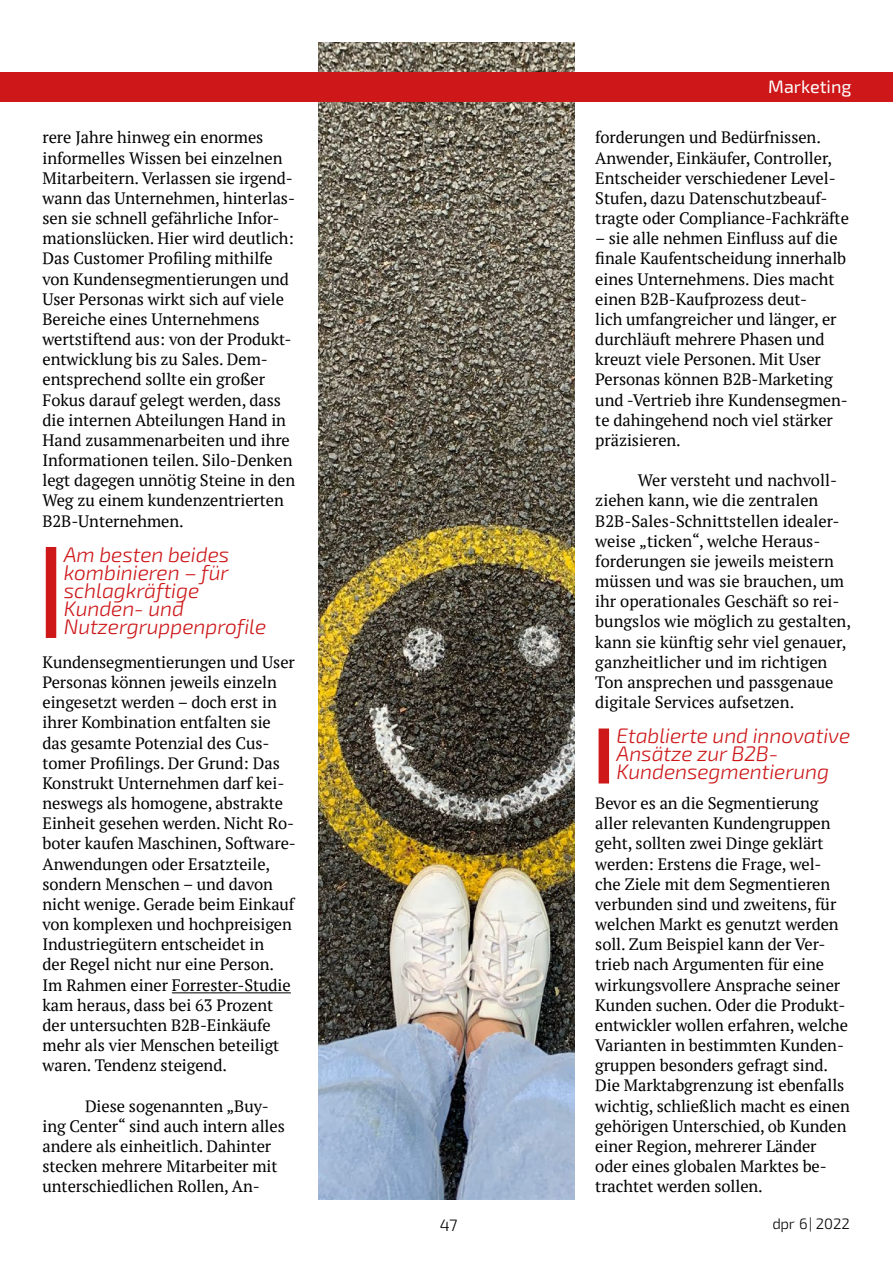
<style>
.page{position:relative;width:893px;height:1263px;background:#fff}
.page>*{position:absolute;margin:0;border:0;box-sizing:border-box;transform-origin:0 0}
.t1{font:italic 300 21px/18px "Exo 2";letter-spacing:-.005em;color:#cd1719}
.t2{font:18px "Exo 2";color:#fff}
.t3{font:16.5px/20.1px "PT Serif";letter-spacing:-.005em;color:#000}
.t4{font:300 16.5px "Exo 2";color:#000}
.t5{font:300 15px "Exo 2";letter-spacing:-.005em;color:#000}
</style>
<div class="page">
<img style="left:319px;top:43px;width:255px;height:1156px">
<div style="left:46px;top:547px;width:10px;height:91px;background:#cd1719"></div>
<hr style="left:172px;top:992px;width:119px;height:1px;background:#000">
<div style="left:0;top:72px;width:893px;height:30px;background:#cd1719"></div>
<div style="left:599px;top:728px;width:10px;height:55px;background:#cd1719"></div>
<p class="t3" style="left:43px;top:127px;width:254px">rere Jahre hinweg ein enormes informelles Wissen bei einzelnen<br>Mitarbeitern. Verlassen sie irgend&shy;wann das Unternehmen, hinterlas&shy;sen sie schnell gefährliche Infor&shy;mationslücken. Hier wird deutlich:<br>Das Customer Profiling mithilfe von Kundensegmentierungen und<br>User Personas wirkt sich auf viele<br>Bereiche eines Unternehmens wertstiftend aus: von der Produkt&shy;entwicklung bis zu Sales. Dem&shy;entsprechend sollte ein großer<br>Fokus darauf gelegt werden, dass die internen Abteilungen Hand in<br>Hand zusammenarbeiten und ihre<br>Informationen teilen. Silo-Denken legt dagegen unnötig Steine in den<br>Weg zu einem kundenzentrierten<br>B2B-Unternehmen.</p>
<p class="t1" style="left:64px;top:546px;width:204px">Am besten beides kombinieren – für schlagkräftige<br>Kunden- und<br>Nutzergruppenprofile</p>
<p class="t3" style="left:43px;top:652px;width:255px">Kundensegmentierungen und User<br>Personas können jeweils einzeln eingesetzt werden – doch erst in ihrer Kombination entfalten sie das gesamte Potenzial des Cus&shy;tomer Profilings. Der Grund: Das<br>Konstrukt Unternehmen darf kei&shy;neswegs als homogene, abstrakte<br>Einheit gesehen werden. Nicht Ro&shy;boter kaufen Maschinen, Software-<br>Anwendungen oder Ersatzteile, sondern Menschen – und davon nicht wenige. Gerade beim Einkauf von komplexen und hochpreisigen<br>Industriegütern entscheidet in<br>der Regel nicht nur eine Person.<br>Im Rahmen einer Forrester-Studie kam heraus, dass bei 63 Prozent der untersuchten B2B-Einkäufe mehr als vier Menschen beteiligt waren. Tendenz steigend.</p>
<p class="t3" style="left:43px;top:1095px;width:244px;text-indent:43px">Diese sogenannten „Buy&shy;ing Center“ sind auch intern alles andere als einheitlich. Dahinter stecken mehrere Mitarbeiter mit unterschiedlichen Rollen, An-</p>
<p class="t2" style="left:768px;top:77px;width:85px">Marketing</p>
<p class="t3" style="left:595px;top:127px;width:255px">forderungen und Bedürfnissen.<br>Anwender, Einkäufer, Controller, Entscheider verschiedener Level-Stufen, dazu Datenschutzbeauf&shy;tragte oder Compliance-Fachkräfte</p>
<p class="t3" style="left:595px;top:228px;width:254px">– sie alle nehmen Einfluss auf die finale Kaufentscheidung innerhalb eines Unternehmens. Dies macht einen B2B-Kaufprozess deut-<br>lich umfangreicher und länger, er durchläuft mehrere Phasen und kreuzt viele Personen. Mit User<br>Personas können B2B-Marketing und -Vertrieb ihre Kundensegmen&shy;te dahingehend noch viel stärker präzisieren.</p>
<p class="t3" style="left:595px;top:470px;width:257px;text-indent:43px">Wer versteht und nachvoll&shy;ziehen kann, wie die zentralen<br>B2B-Sales-Schnittstellen idealer&shy;weise „ticken“, welche Heraus&shy;forderungen sie jeweils meistern müssen und was sie brauchen, um ihr operationales Geschäft so rei&shy;bungslos wie möglich zu gestalten, kann sie künftig sehr viel genauer, ganzheitlicher und im richtigen<br>Ton ansprechen und passgenaue digitale Services aufsetzen.</p>
<p class="t1" style="left:617px;top:727px;width:235px">Etablierte und innovative<br>Ansätze zur B2B-<br>Kundensegmentierung</p>
<p class="t3" style="left:595px;top:793px;width:256px">Bevor es an die Segmentierung aller relevanten Kundengruppen geht, sollten zwei Dinge geklärt werden: Erstens die Frage, wel&shy;che Ziele mit dem Segmentieren verbunden sind und zweitens, für welchen Markt es genutzt werden soll. Zum Beispiel kann der Ver&shy;trieb nach Argumenten für eine wirkungsvollere Ansprache seiner<br>Kunden suchen. Oder die Produkt&shy;entwickler wollen erfahren, welche<br>Varianten in bestimmten Kunden&shy;gruppen besonders gefragt sind.<br>Die Marktabgrenzung ist ebenfalls wichtig, schließlich macht es einen gehörigen Unterschied, ob Kunden einer Region, mehrerer Länder oder eines globalen Marktes be&shy;trachtet werden sollen.</p>
<p class="t4" style="left:440px;top:1215px;width:19px">47</p>
<p class="t5" style="left:772px;top:1215px;width:79px">dpr 6 | 2022</p>
</div>
